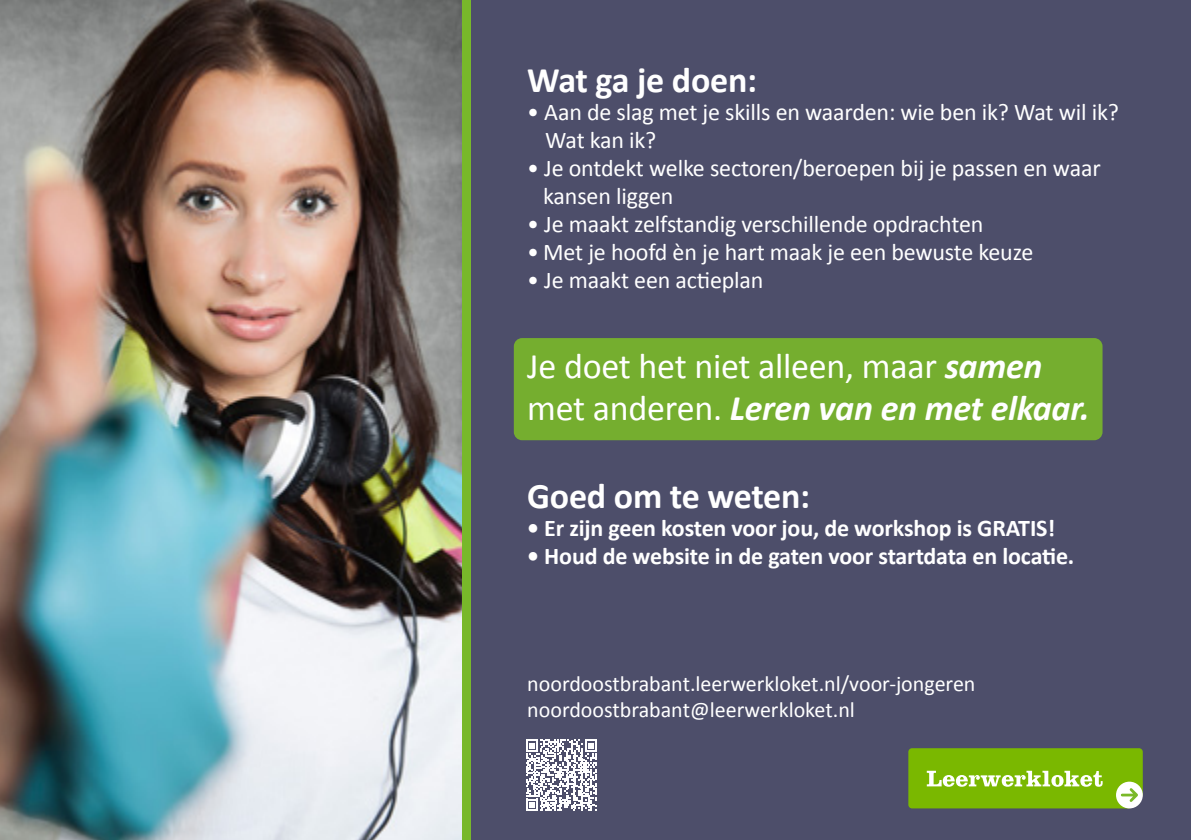
<style>
.page{position:relative;width:1191px;height:840px;background:#fff}
.page>*{position:absolute;margin:0;border:0;box-sizing:border-box;transform-origin:0 0}
.t1{font:36px/42px "Calibri";letter-spacing:-.005em;color:#fff}
.t2{font:700 36px "Calibri";letter-spacing:-.005em;color:#fff}
.t3{font:24px/28px "Calibri";letter-spacing:-.005em;color:#fff}
.t4{font:700 24px "Calibri";letter-spacing:-.005em;color:#fff}
.t5{font:22px/26.4px "Calibri";color:#fff}
.s1{font-weight:700;font-style:italic}
</style>
<div class="page">
<div style="left:471px;top:0;width:720px;height:839px;background:#4d4e6a"></div>
<div style="left:514px;top:338px;width:588px;height:102px;background:#75ae2f;border-radius:8px"></div>
<img style="left:0;top:0;width:462px;height:839px">
<div style="left:462px;top:0;width:9px;height:839px;background:#78b82a"></div>
<svg style="left:908px;top:747px;width:234px;height:61px;background:#88bd21"></svg>
<svg style="left:526px;top:739px;width:71px;height:71px"></svg>
<h1 class="t2" style="left:527px;top:54px;width:231px">Wat ga je doen:</h1>
<p class="t3" style="left:545px;top:97px;width:575px;text-indent:-18px">• Aan de slag met je skills en waarden: wie ben ik? Wat wil ik?<br>Wat kan ik?</p>
<p class="t3" style="left:543px;top:153px;width:559px;text-indent:-16px">• Je ontdekt welke sectoren/beroepen bij je passen en waar kansen liggen</p>
<p class="t3" style="left:527px;top:209px;width:457px">• Je maakt zelfstandig verschillende opdrachten</p>
<p class="t3" style="left:527px;top:237px;width:508px">• Met je hoofd èn je hart maak je een bewuste keuze</p>
<p class="t3" style="left:527px;top:265px;width:238px">• Je maakt een actieplan</p>
<h1 class="t1" style="left:527px;top:344px;width:564px">Je doet het niet alleen, maar <span class="s1">samen </span>met anderen. <span class="s1">Leren van en met elkaar.</span></h1>
<h1 class="t2" style="left:527px;top:470px;width:284px">Goed om te weten:</h1>
<p class="t4" style="left:527px;top:511px;width:529px">• Er zijn geen kosten voor jou, de workshop is GRATIS!</p>
<p class="t4" style="left:527px;top:539px;width:548px">• Houd de website in de gaten voor startdata en locatie.</p>
<p class="t5" style="left:527px;top:669px;width:450px">noordoostbrabant.leerwerkloket.nl/voor-jongeren noordoostbrabant@leerwerkloket.nl</p>
</div>
